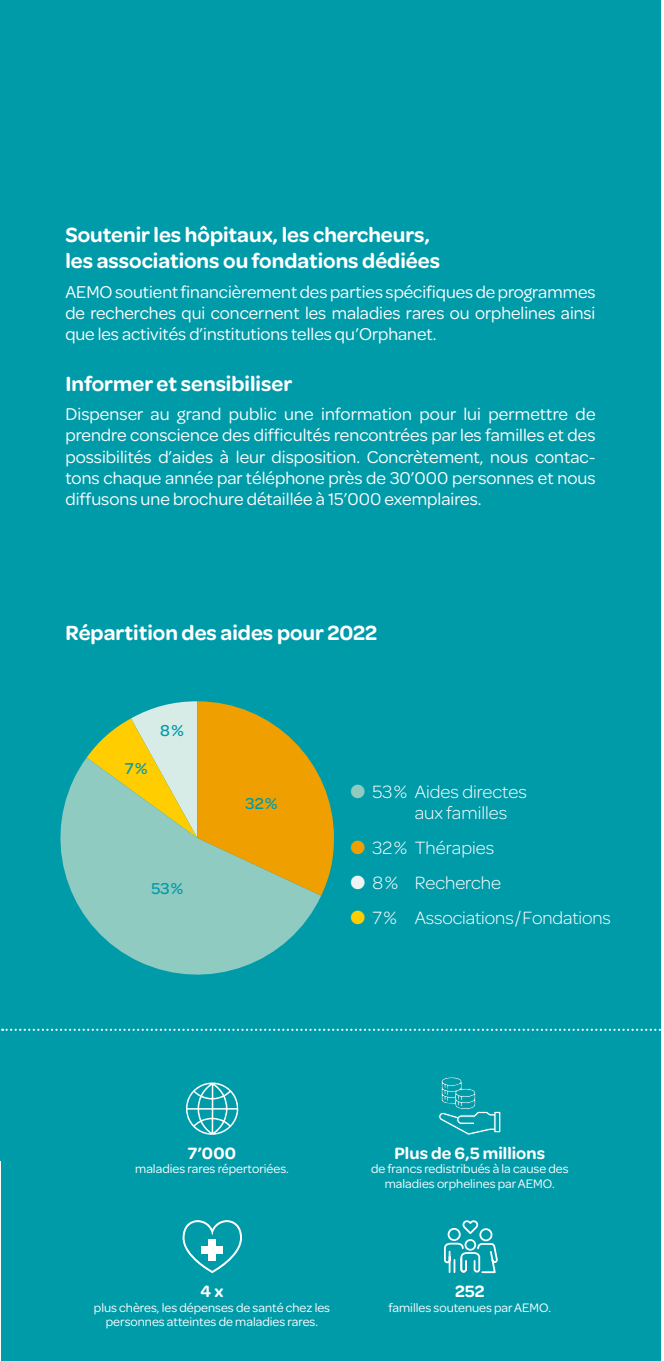
<style>
.page{position:relative;width:664px;height:1361px;background:#fff}
.page>*{position:absolute;margin:0;border:0;box-sizing:border-box;transform-origin:0 0}
.t1{font:600 21.9px/26.2px "Omnes";color:#fff}
.t2{font:300 18.9px/20.4px "Omnes";color:#fff}
.t3{font:18.3px/21.1px "Omnes";color:#fff;text-align:justify}
.t4{font:600 17.55px "Omnes";letter-spacing:.005em;color:#fff}
.t5{font:500 16.8px "Omnes";color:#009ba9}
.t6{font:13.2px/14.5px "Omnes";color:#fff;text-align:center}
.s1{color:#90cbc2}
.s2{color:#efa000}
.s3{color:#ecf5f4}
.s4{color:#ffcd00}
</style>
<div class="page">
<div style="left:1px;top:1067px;width:659px;height:294px;background:#009ba9"></div>
<div style="left:0;top:0;width:660px;height:1160px;background:#009ba9"></div>
<svg style="left:60px;top:757px;width:261px;height:218px;fill:#90cbc2"></svg>
<svg style="left:87px;top:701px;width:247px;height:194px;background:#b2b765"></svg>
<svg style="left:2px;top:1028px;width:659px;height:3px"></svg>
<svg style="left:182px;top:1220px;width:60px;height:53px"></svg>
<div style="left:208px;top:1239px;width:8px;height:22px;background:#fff"></div>
<div style="left:201px;top:1246px;width:22px;height:8px;background:#fff"></div>
<svg style="left:186px;top:1082px;width:53px;height:53px"></svg>
<svg style="left:438px;top:1077px;width:63px;height:58px"></svg>
<svg style="left:444px;top:1220px;width:53px;height:54px"></svg>
<p class="t1" style="left:65px;top:220px;width:376px">Soutenir les hôpitaux, les chercheurs, les associations ou fondations dédiées</p>
<p class="t3" style="left:65px;top:280px;width:531px">AEMO soutient financièrement des parties spécifiques de programmes de recherches qui concernent les maladies rares ou orphelines ainsi que les activités d’institutions telles qu’Orphanet.</p>
<p class="t1" style="left:65px;top:369px;width:228px">Informer et sensibiliser</p>
<p class="t3" style="left:65px;top:402px;width:531px">Dispenser au grand public une information pour lui permettre de prendre conscience des difficultés rencontrées par les familles et des possibilités d’aides à leur disposition. Concrètement, nous contac&shy;tons chaque année par téléphone près de 30’000 personnes et nous diffusons une brochure détaillée à 15’000 exemplaires.</p>
<p class="t1" style="left:65px;top:618px;width:313px">Répartition des aides pour 2022</p>
<p class="t5" style="left:125px;top:757px;width:24px">7 %</p>
<p class="t5" style="left:160px;top:719px;width:25px">8 %</p>
<p class="t5" style="left:151px;top:877px;width:33px">53 %</p>
<p class="t5" style="left:245px;top:792px;width:33px">32 %</p>
<p class="t2" style="left:414px;top:781px;width:114px;text-indent:-66px"><span class="s1">●</span> 53 % Aides directes aux familles</p>
<p class="t2" style="left:349px;top:836px;width:147px"><span class="s2">●</span> 32 % Thérapies</p>
<p class="t2" style="left:349px;top:871px;width:153px"><span class="s3">●</span> 8 % Recherche</p>
<p class="t2" style="left:349px;top:906px;width:263px"><span class="s4">●</span> 7 % Associations / Fondations</p>
<p class="t4" style="left:188px;top:1140px;width:50px">7’000</p>
<p class="t6" style="left:135px;top:1160px;width:155px">maladies rares répertoriées.</p>
<p class="t4" style="left:200px;top:1279px;width:24px">4 x</p>
<p class="t6" style="left:94px;top:1299px;width:237px">plus chères, les dépenses de santé chez les personnes atteintes de maladies rares.</p>
<p class="t4" style="left:394px;top:1140px;width:152px">Plus de 6,5 millions</p>
<p class="t6" style="left:371px;top:1160px;width:199px">de francs redistribués à la cause des maladies orphelines par AEMO.</p>
<p class="t4" style="left:455px;top:1279px;width:31px">252</p>
<p class="t6" style="left:388px;top:1299px;width:164px">familles soutenues par AEMO.</p>
</div>
